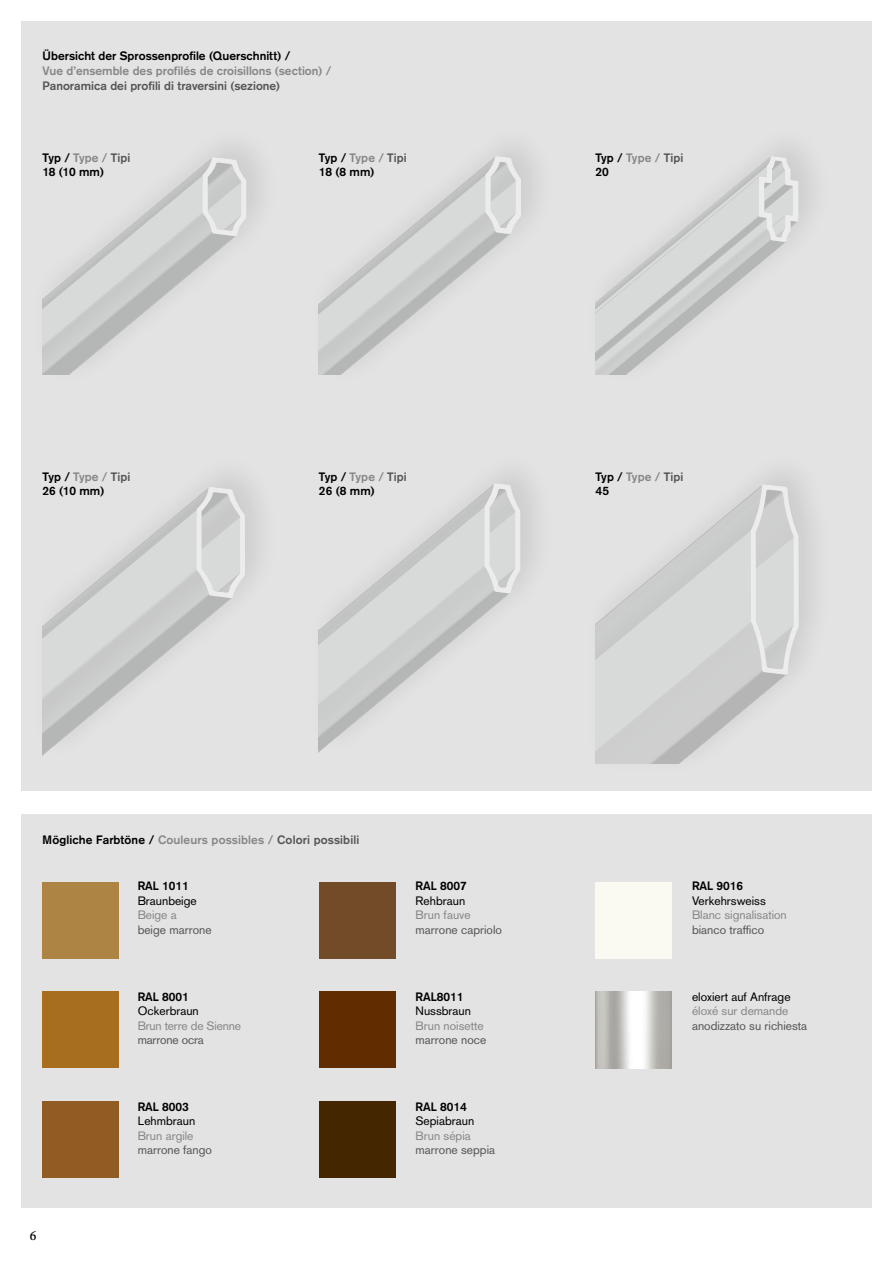
<style>
.page{position:relative;width:893px;height:1263px;background:#fff}
.page>*{position:absolute;margin:0;border:0;box-sizing:border-box;transform-origin:0 0}
.t1{font:700 12px/14.4px "Basic Commercial LT Std";letter-spacing:.005em;color:#000}
.t2{font:12px "Basic Commercial LT Std";color:#565656}
.t3{font:700 12px "Basic Commercial LT Std";letter-spacing:.01em;color:#878786}
.t4{font:12px "Basic Commercial LT Std";color:#878786}
.t5{font:12px "Basic Commercial LT Std";color:#000}
.t6{font:700 12px "Basic Commercial LT Std";letter-spacing:.005em;color:#565656}
.t7{font:12px "Olympian LT Std";color:#000}
.s1{color:#878786}
.s2{color:#565656}
.s3{color:#000}
</style>
<div class="page">
<div style="left:21px;top:814px;width:851px;height:394px;background:#e3e3e3"></div>
<div style="left:21px;top:21px;width:851px;height:770px;background:#e3e3e3"></div>
<div style="left:43px;top:991px;width:76px;height:77px;background:#a66e1d"></div>
<div style="left:319px;top:991px;width:76px;height:77px;background:#602c00"></div>
<div style="left:43px;top:882px;width:76px;height:76px;background:#ae8445"></div>
<div style="left:319px;top:882px;width:76px;height:76px;background:#724b29"></div>
<div style="left:43px;top:1101px;width:76px;height:77px;background:#905c23"></div>
<div style="left:319px;top:1101px;width:76px;height:77px;background:#442700"></div>
<div style="left:595px;top:882px;width:77px;height:76px;background:#fbfaf2"></div>
<img style="left:595px;top:991px;width:77px;height:77px">
<svg style="left:43px;top:157px;width:203px;height:217px"></svg>
<svg style="left:43px;top:487px;width:202px;height:268px"></svg>
<svg style="left:319px;top:156px;width:202px;height:218px"></svg>
<svg style="left:319px;top:483px;width:201px;height:269px"></svg>
<svg style="left:595px;top:156px;width:203px;height:218px"></svg>
<svg style="left:595px;top:484px;width:204px;height:280px"></svg>
<p class="t1" style="left:43px;top:48px;width:249px">Übersicht der Sprossenprofile (Querschnitt) /</p>
<p class="t3" style="left:43px;top:63px;width:290px">Vue d’ensemble des profilés de croisillons (section) /</p>
<p class="t6" style="left:43px;top:78px;width:239px">Panoramica dei profili di traversini (sezione)</p>
<p class="t1" style="left:43px;top:151px;width:89px">Typ / <span class="s1">Type /</span> <span class="s2">Tipi<br></span>18 (10 mm)</p>
<p class="t1" style="left:319px;top:151px;width:89px">Typ / <span class="s1">Type /</span> <span class="s2">Tipi<br></span>18 (8 mm)</p>
<p class="t1" style="left:595px;top:151px;width:89px">Typ / <span class="s1">Type /</span> <span class="s2">Tipi<br></span>20</p>
<p class="t1" style="left:43px;top:469px;width:89px">Typ / <span class="s1">Type /</span> <span class="s2">Tipi<br></span>26 (10 mm)</p>
<p class="t1" style="left:319px;top:469px;width:89px">Typ / <span class="s1">Type /</span> <span class="s2">Tipi<br></span>26 (8 mm)</p>
<p class="t1" style="left:595px;top:469px;width:89px">Typ / <span class="s1">Type /</span> <span class="s2">Tipi<br></span>45</p>
<p class="t3" style="left:43px;top:833px;width:318px"><span class="s3">Mögliche Farbtöne /</span> Couleurs possibles / <span class="s2">Colori possibili</span></p>
<p class="t1" style="left:138px;top:879px;width:53px">RAL 1011</p>
<p class="t5" style="left:138px;top:894px;width:61px">Braunbeige</p>
<p class="t4" style="left:138px;top:908px;width:41px">Beige a</p>
<p class="t2" style="left:138px;top:922px;width:75px">beige marrone</p>
<p class="t1" style="left:138px;top:989px;width:53px">RAL 8001</p>
<p class="t5" style="left:138px;top:1004px;width:63px">Ockerbraun</p>
<p class="t4" style="left:138px;top:1018px;width:105px">Brun terre de Sienne</p>
<p class="t2" style="left:138px;top:1033px;width:68px">marrone ocra</p>
<p class="t7" style="left:30px;top:1228px;width:8px">6</p>
<p class="t1" style="left:138px;top:1099px;width:53px">RAL 8003</p>
<p class="t5" style="left:138px;top:1114px;width:59px">Lehmbraun</p>
<p class="t4" style="left:138px;top:1128px;width:57px">Brun argile</p>
<p class="t2" style="left:138px;top:1143px;width:76px">marrone fango</p>
<p class="t1" style="left:416px;top:879px;width:53px">RAL 8007</p>
<p class="t5" style="left:416px;top:894px;width:51px">Rehbraun</p>
<p class="t4" style="left:416px;top:908px;width:57px">Brun fauve</p>
<p class="t2" style="left:416px;top:922px;width:88px">marrone capriolo</p>
<p class="t1" style="left:416px;top:989px;width:49px">RAL8011</p>
<p class="t5" style="left:416px;top:1004px;width:57px">Nussbraun</p>
<p class="t4" style="left:416px;top:1018px;width:70px">Brun noisette</p>
<p class="t2" style="left:416px;top:1033px;width:72px">marrone noce</p>
<p class="t1" style="left:416px;top:1099px;width:53px">RAL 8014</p>
<p class="t5" style="left:416px;top:1114px;width:60px">Sepiabraun</p>
<p class="t4" style="left:416px;top:1128px;width:57px">Brun sépia</p>
<p class="t2" style="left:416px;top:1143px;width:81px">marrone seppia</p>
<p class="t1" style="left:692px;top:879px;width:53px">RAL 9016</p>
<p class="t5" style="left:692px;top:894px;width:75px">Verkehrsweiss</p>
<p class="t4" style="left:692px;top:908px;width:96px">Blanc signalisation</p>
<p class="t2" style="left:692px;top:922px;width:74px">bianco traffico</p>
<p class="t5" style="left:692px;top:989px;width:100px">eloxiert auf Anfrage</p>
<p class="t4" style="left:692px;top:1004px;width:98px">éloxé sur demande</p>
<p class="t2" style="left:692px;top:1018px;width:117px">anodizzato su richiesta</p>
</div>
